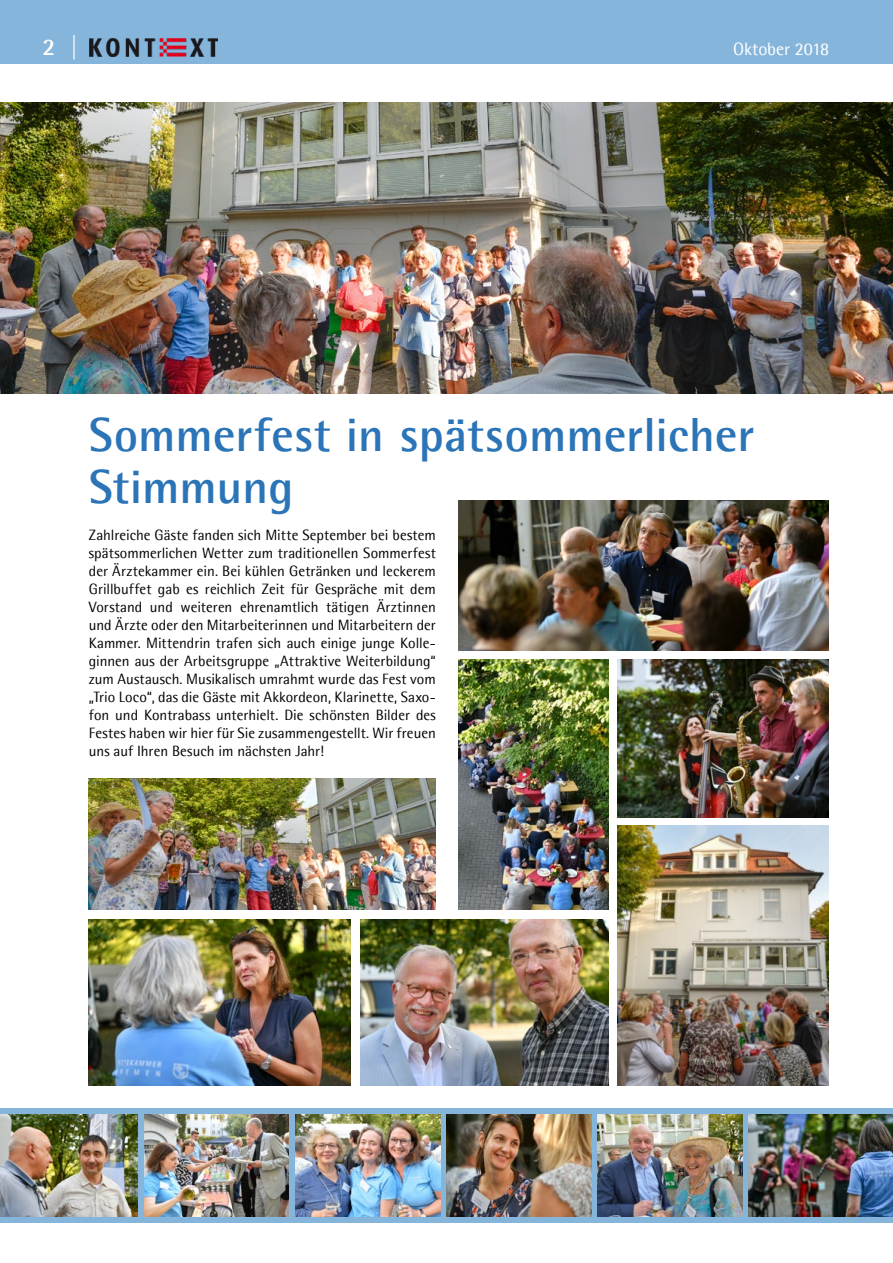
<style>
.page{position:relative;width:893px;height:1263px;background:#fff}
.page>*{position:absolute;margin:0;border:0;box-sizing:border-box;transform-origin:0 0}
.t1{font:700 48px/52.5px "Agfa Rotis Semisans";letter-spacing:.005em;color:#2a74b7}
.t2{font:700 24px "Agfa Rotis Semisans";color:#fff}
.t3{font:18px "Agfa Rotis Semisans";letter-spacing:-.005em;color:#fff}
.t4{font:15px/18px "Agfa Rotis Semisans";color:#000;text-align:justify}
</style>
<div class="page">
<div style="left:0;top:0;width:893px;height:64px;background:#86b5dc"></div>
<img style="left:89px;top:38px;width:128px;height:18px">
<div style="left:0;top:1108px;width:893px;height:114px;background:#86b5dc"></div>
<img style="left:0;top:1114px;width:138px;height:102px">
<img style="left:598px;top:1114px;width:144px;height:102px">
<img style="left:446px;top:1114px;width:145px;height:102px">
<img style="left:296px;top:1114px;width:144px;height:102px">
<img style="left:749px;top:1114px;width:144px;height:102px">
<img style="left:144px;top:1114px;width:145px;height:102px">
<img style="left:459px;top:660px;width:149px;height:249px">
<img style="left:459px;top:500px;width:370px;height:150px">
<img style="left:618px;top:660px;width:211px;height:157px">
<img style="left:618px;top:826px;width:211px;height:259px">
<img style="left:361px;top:919px;width:247px;height:166px">
<img style="left:89px;top:919px;width:262px;height:166px">
<img style="left:89px;top:778px;width:347px;height:131px">
<img style="left:0;top:102px;width:893px;height:291px">
<h2 class="t2" style="left:43px;top:32px;width:37px">2 |</h2>
<p class="t3" style="left:733px;top:38px;width:98px">Oktober 2018</p>
<h1 class="t1" style="left:89px;top:408px;width:667px">Sommerfest in spätsommerlicher<br>Stimmung</h1>
<p class="t4" style="left:89px;top:525px;width:348px">Zahlreiche Gäste fanden sich Mitte September bei bestem spätsommerlichen Wetter zum traditionellen Sommerfest der Ärztekammer ein. Bei kühlen Getränken und leckerem Grillbuffet gab es reichlich Zeit für Gespräche mit dem Vorstand und weiteren ehrenamtlich tätigen Ärztinnen und Ärzte oder den Mitarbeiterinnen und Mitarbeitern der Kammer. Mittendrin trafen sich auch einige junge Kolle&shy;ginnen aus der Arbeitsgruppe „Attraktive Weiterbildung“ zum Austausch. Musikalisch umrahmt wurde das Fest vom „Trio Loco“, das die Gäste mit Akkordeon, Klarinette, Saxo&shy;fon und Kontrabass unterhielt. Die schönsten Bilder des Festes haben wir hier für Sie zusammengestellt. Wir freuen uns auf Ihren Besuch im nächsten Jahr!</p>
</div>
